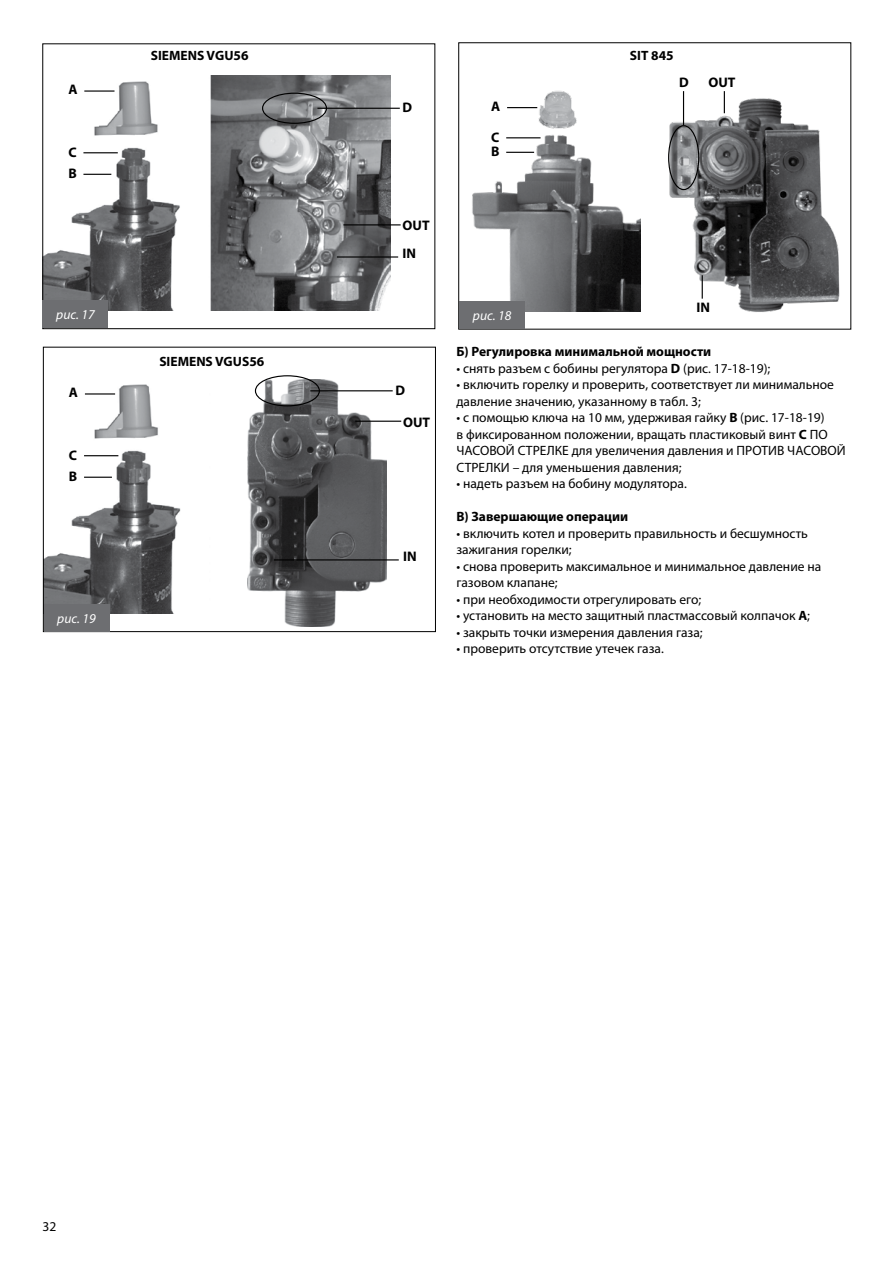
<style>
.page{position:relative;width:893px;height:1263px;background:#fff}
.page>*{position:absolute;margin:0;border:0;box-sizing:border-box;transform-origin:0 0}
.t1{font:700 13.95px/21.5px "Myriad Pro";color:#000}
.t2{font:13.5px/16.5px "Myriad Pro";color:#000}
.t3{font:700 13.5px "Myriad Pro";color:#000}
.t4{font:italic 13.5px "Myriad Pro";color:#fff}
.s1{font-weight:700}
</style>
<div class="page">
<img style="left:45px;top:76px;width:345px;height:235px">
<div style="left:43px;top:44px;width:392px;height:285px;border:1px solid #000"></div>
<div style="left:262px;top:93px;width:65px;height:31px;border:1px solid #000;border-radius:50%"></div>
<hr style="left:317px;top:108px;width:83px;height:1px;background:#000">
<hr style="left:343px;top:224px;width:58px;height:1px;background:#000">
<hr style="left:337px;top:256px;width:61px;height:2px;background:#000">
<hr style="left:84px;top:90px;width:31px;height:2px;background:#000">
<hr style="left:83px;top:152px;width:35px;height:1px;background:#000">
<svg style="left:83px;top:174px;width:28px;height:1px"></svg>
<img style="left:668px;top:91px;width:172px;height:221px">
<div style="left:668px;top:125px;width:31px;height:65px;border:1px solid #000;border-radius:50%"></div>
<hr style="left:683px;top:91px;width:1px;height:34px;background:#000">
<svg style="left:724px;top:91px;width:1px;height:22px"></svg>
<svg style="left:702px;top:275px;width:1px;height:24px"></svg>
<img style="left:472px;top:90px;width:168px;height:221px">
<hr style="left:507px;top:107px;width:30px;height:1px;background:#000">
<hr style="left:506px;top:137px;width:35px;height:1px;background:#000">
<svg style="left:506px;top:152px;width:28px;height:1px"></svg>
<img style="left:45px;top:384px;width:346px;height:230px">
<div style="left:43px;top:347px;width:393px;height:285px;border:1px solid #000"></div>
<hr style="left:85px;top:393px;width:30px;height:2px;background:#000">
<hr style="left:84px;top:455px;width:34px;height:1px;background:#000">
<svg style="left:84px;top:477px;width:28px;height:1px"></svg>
<img style="left:247px;top:379px;width:139px;height:248px">
<div style="left:255px;top:375px;width:65px;height:31px;border:1px solid #000;border-radius:50%"></div>
<hr style="left:310px;top:390px;width:83px;height:1px;background:#000">
<hr style="left:274px;top:559px;width:125px;height:1px;background:#000">
<hr style="left:355px;top:421px;width:46px;height:1px;background:#000">
<div style="left:43px;top:301px;width:65px;height:27px;background:#6d6e71"></div>
<div style="left:459px;top:301px;width:66px;height:27px;background:#6d6e71"></div>
<div style="left:44px;top:604px;width:65px;height:27px;background:#6d6e71"></div>
<p class="t1" style="left:68px;top:78px;width:11px">A</p>
<p class="t1" style="left:68px;top:141px;width:10px">C<br>B</p>
<p class="t3" style="left:151px;top:47px;width:99px">SIEMENS VGU56</p>
<p class="t3" style="left:630px;top:47px;width:45px">SIT 845</p>
<p class="t1" style="left:403px;top:96px;width:11px">D</p>
<p class="t1" style="left:403px;top:211px;width:29px;line-height:27.8px">OUT<br>IN</p>
<p class="t1" style="left:491px;top:95px;width:11px">A</p>
<p class="t1" style="left:491px;top:130px;width:10px;line-height:14.4px">C<br>B</p>
<p class="t1" style="left:679px;top:71px;width:11px">D</p>
<p class="t1" style="left:708px;top:71px;width:29px">OUT</p>
<p class="t4" style="left:56px;top:307px;width:40px">рис. 17</p>
<p class="t4" style="left:473px;top:307px;width:40px">рис. 18</p>
<p class="t1" style="left:697px;top:296px;width:15px">IN</p>
<p class="t1" style="left:69px;top:381px;width:11px">A</p>
<p class="t1" style="left:69px;top:444px;width:10px">C<br>B</p>
<p class="t4" style="left:57px;top:610px;width:40px">рис. 19</p>
<p class="t3" style="left:159px;top:353px;width:106px">SIEMENS VGUS56</p>
<p class="t1" style="left:395px;top:379px;width:11px">D</p>
<p class="t1" style="left:403px;top:411px;width:29px">OUT</p>
<p class="t1" style="left:403px;top:545px;width:15px">IN</p>
<p class="t3" style="left:456px;top:343px;width:256px">Б) Регулировка минимальной мощности</p>
<p class="t2" style="left:456px;top:360px;width:315px">• снять разъем с бобины регулятора <span class="s1">D</span> (рис. 17-18-19);</p>
<p class="t2" style="left:456px;top:376px;width:379px">• включить горелку и проверить, соответствует ли минимальное давление значению, указанному в табл. 3;</p>
<p class="t2" style="left:456px;top:409px;width:391px">• с помощью ключа на 10 мм, удерживая гайку <span class="s1">В</span> (рис. 17-18-19)<br>в фиксированном положении, вращать пластиковый винт <span class="s1">С</span> ПО ЧАСОВОЙ СТРЕЛКЕ для увеличения давления и ПРОТИВ ЧАСОВОЙ СТРЕЛКИ – для уменьшения давления;</p>
<p class="t2" style="left:456px;top:475px;width:232px">• надеть разъем на бобину модулятора.</p>
<p class="t3" style="left:456px;top:508px;width:173px">В) Завершающие операции</p>
<p class="t2" style="left:456px;top:525px;width:353px">• включить котел и проверить правильность и бесшумность зажигания горелки;</p>
<p class="t2" style="left:456px;top:558px;width:366px">• снова проверить максимальное и минимальное давление на газовом клапане;</p>
<p class="t2" style="left:456px;top:591px;width:247px">• при необходимости отрегулировать его;</p>
<p class="t2" style="left:456px;top:607px;width:355px">• установить на место защитный пластмассовый колпачок <span class="s1">А</span>;</p>
<p class="t2" style="left:456px;top:624px;width:248px">• закрыть точки измерения давления газа;</p>
<p class="t2" style="left:456px;top:640px;width:209px">• проверить отсутствие утечек газа.</p>
<p class="t2" style="left:43px;top:1217px;width:15px">32</p>
</div>
